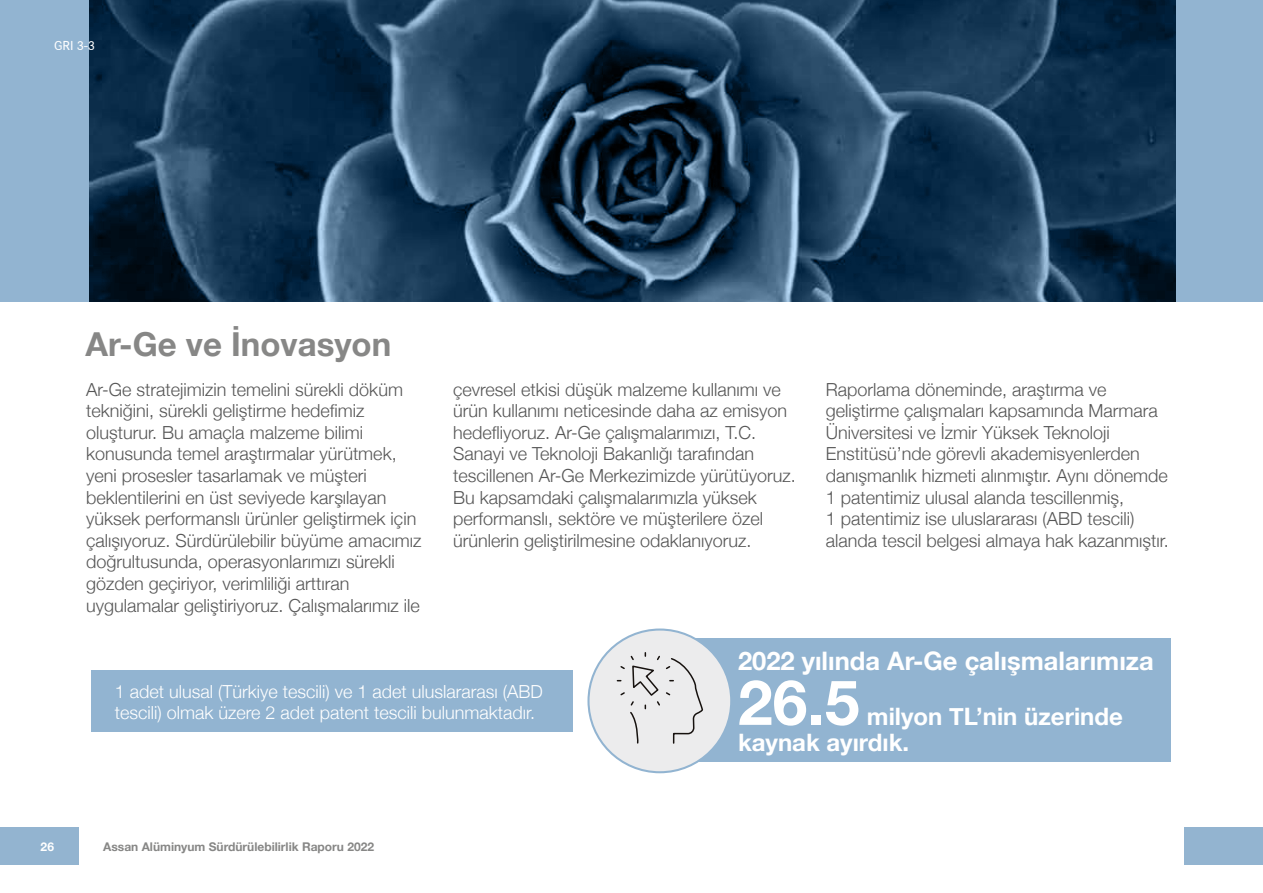
<style>
.page{position:relative;width:1263px;height:893px;background:#fff}
.page>*{position:absolute;margin:0;border:0;box-sizing:border-box;transform-origin:0 0}
.t1{font:700 62.4px "Helvetica Neue";color:#fff}
.t2{font:700 33px "Helvetica Neue";color:#878786}
.t3{font:700 25.5px "Helvetica Neue";color:#fff}
.t4{font:700 24px/26.5px "Helvetica Neue";color:#fff}
.t5{font:18px/21.6px "Helvetica Neue Light TB";color:#565656}
.t6{font:18px/21.6px "Helvetica Neue Light TB";color:#fff}
.t7{font:13.5px "Corporate S Medium";color:#fff}
.t8{font:700 12px "Helvetica Neue";color:#878786}
.t9{font:700 12px "Helvetica Neue";color:#fff}
</style>
<div class="page">
<div style="left:0;top:827px;width:78px;height:38px;background:#93b4d0"></div>
<div style="left:1185px;top:827px;width:78px;height:38px;background:#93b4d0"></div>
<div style="left:92px;top:670px;width:481px;height:62px;background:#92b4d1"></div>
<div style="left:647px;top:638px;width:523px;height:124px;background:#92b4d1"></div>
<div style="left:588px;top:629px;width:143px;height:143px;background:#ececed;border-radius:50%"></div>
<svg style="left:617px;top:628px;width:87px;height:116px"></svg>
<svg style="left:0;top:0;width:1263px;height:302px;background:#2d4e69"></svg>
<p class="t7" style="left:54px;top:38px;width:43px">GRI 3-3</p>
<h2 class="t2" style="left:86px;top:318px;width:307px">Ar-Ge ve İnovasyon</h2>
<p class="t5" style="left:86px;top:378px;width:337px">Ar-Ge stratejimizin temelini sürekli döküm tekniğini, sürekli geliştirme hedefimiz oluşturur. Bu amaçla malzeme bilimi konusunda temel araştırmalar yürütmek, yeni prosesler tasarlamak ve müşteri beklentilerini en üst seviyede karşılayan yüksek performanslı ürünler geliştirmek için çalışıyoruz. Sürdürülebilir büyüme amacımız doğrultusunda, operasyonlarımızı sürekli gözden geçiriyor, verimliliği arttıran uygulamalar geliştiriyoruz. Çalışmalarımız ile</p>
<p class="t5" style="left:453px;top:378px;width:344px">çevresel etkisi düşük malzeme kullanımı ve ürün kullanımı neticesinde daha az emisyon hedefliyoruz. Ar-Ge çalışmalarımızı, T.C.<br>Sanayi ve Teknoloji Bakanlığı tarafından tescillenen Ar-Ge Merkezimizde yürütüyoruz.<br>Bu kapsamdaki çalışmalarımızla yüksek performanslı, sektöre ve müşterilere özel ürünlerin geliştirilmesine odaklanıyoruz.</p>
<p class="t5" style="left:826px;top:378px;width:345px">Raporlama döneminde, araştırma ve geliştirme çalışmaları kapsamında Marmara Üniversitesi ve İzmir Yüksek Teknoloji Enstitüsü’nde görevli akademisyenlerden danışmanlık hizmeti alınmıştır. Aynı dönemde 1 patentimiz ulusal alanda tescillenmiş,<br>1 patentimiz ise uluslararası (ABD tescili) alanda tescil belgesi almaya hak kazanmıştır.</p>
<p class="t6" style="left:115px;top:680px;width:430px">1 adet ulusal (Türkiye tescili) ve 1 adet uluslararası (ABD tescili) olmak üzere 2 adet patent tescili bulunmaktadır.</p>
<p class="t9" style="left:41px;top:837px;width:15px">26</p>
<p class="t8" style="left:103px;top:837px;width:272px">Assan Alüminyum Sürdürülebilirlik Raporu 2022</p>
<h3 class="t3" style="left:738px;top:640px;width:417px">2022 yılında Ar-Ge çalışmalarımıza</h3>
<h1 class="t1" style="left:738px;top:654px;width:123px">26.5</h1>
<h3 class="t4" style="left:738px;top:704px;width:386px;text-indent:129px">milyon TL’nin üzerinde kaynak ayırdık.</h3>
</div>
